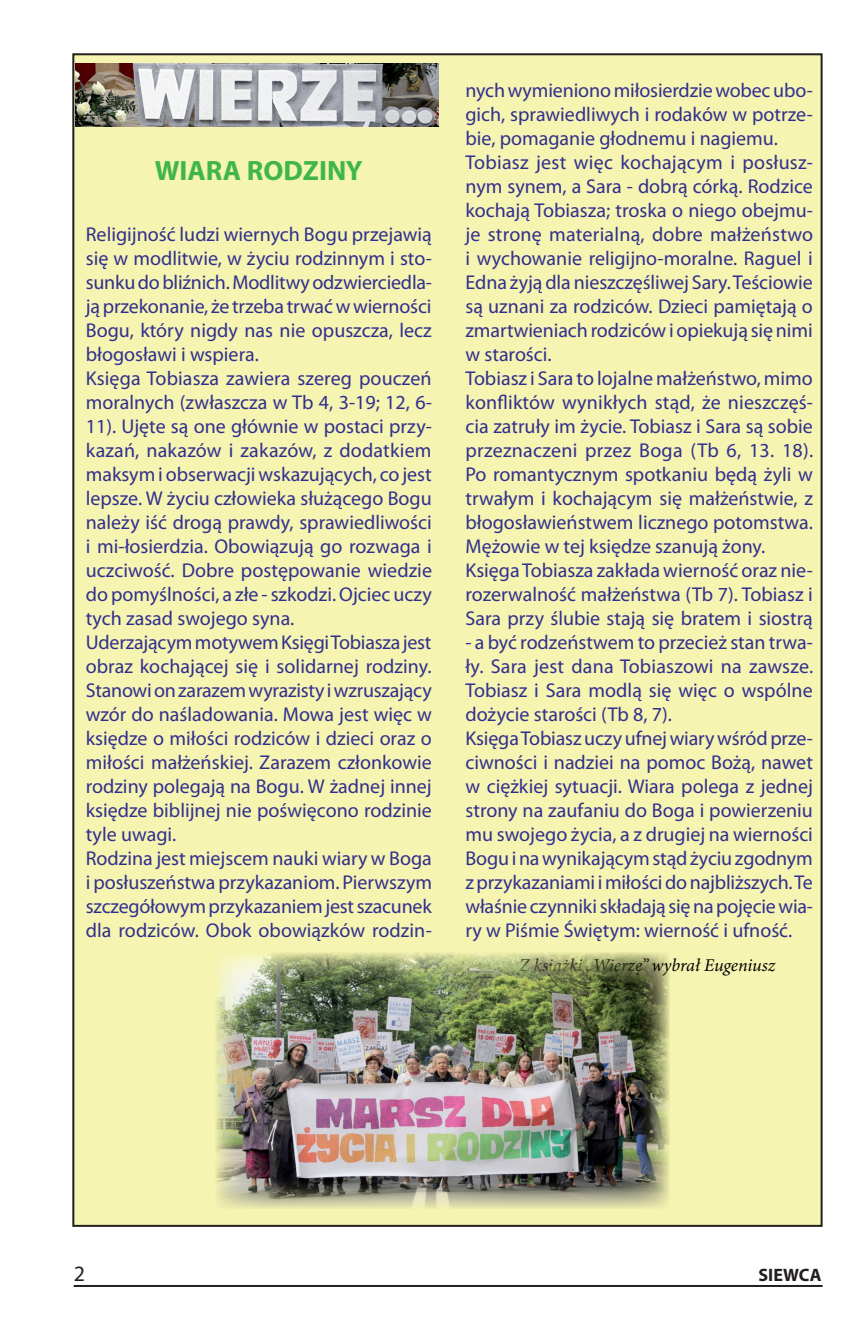
<style>
.page{position:relative;width:868px;height:1338px;background:#fff}
.page>*{position:absolute;margin:0;border:0;box-sizing:border-box;transform-origin:0 0}
.t1{font:700 28px "Myriad Pro";color:#40b649}
.t2{font:20px/24px "Myriad Pro";color:#312f8e}
.t3{font:italic 18px "Minion Pro";letter-spacing:-.005em;color:#000}
.t4{font:700 18px "Myriad Pro";color:#231f20}
</style>
<div class="page">
<hr style="left:74px;top:1285px;width:748px;height:2px;background:#231f20">
<div style="left:73px;top:54px;width:748px;height:1172px;background:#f5f4b0"></div>
<img style="left:75px;top:64px;width:363px;height:63px">
<img style="left:215px;top:952px;width:454px;height:256px">
<h1 class="t1" style="left:155px;top:152px;width:209px">WIARA RODZINY</h1>
<p class="t2" style="left:86px;top:222px;width:348px">Religijność ludzi wiernych Bogu przejawią się w modlitwie, w życiu rodzinnym i sto&shy;sunku do bliźnich. Modlitwy odzwierciedla&shy;ją przekonanie, że trzeba trwać w wierności Bogu, który nigdy nas nie opuszcza, lecz błogosławi i wspiera.<br>Księga Tobiasza zawiera szereg pouczeń moralnych (zwłaszcza w Tb 4, 3-19; 12, 6- 11). Ujęte są one głównie w postaci przy&shy;kazań, nakazów i zakazów, z dodatkiem maksym i obserwacji wskazujących, co jest lepsze. W życiu człowieka służącego Bogu należy iść drogą prawdy, sprawiedliwości i mi-łosierdzia. Obowiązują go rozwaga i uczciwość. Dobre postępowanie wiedzie do pomyślności, a złe - szkodzi. Ojciec uczy tych zasad swojego syna.<br>Uderzającym motywem Księgi Tobiasza jest obraz kochającej się i solidarnej rodziny.<br>Stanowi on zarazem wyrazisty i wzruszający wzór do naśladowania. Mowa jest więc w księdze o miłości rodziców i dzieci oraz o miłości małżeńskiej. Zarazem członkowie rodziny polegają na Bogu. W żadnej innej księdze biblijnej nie poświęcono rodzinie tyle uwagi.<br>Rodzina jest miejscem nauki wiary w Boga i posłuszeństwa przykazaniom. Pierwszym szczegółowym przykazaniem jest szacunek dla rodziców. Obok obowiązków rodzin-</p>
<p class="t2" style="left:465px;top:78px;width:349px">nych wymieniono miłosierdzie wobec ubo&shy;gich, sprawiedliwych i rodaków w potrze&shy;bie, pomaganie głodnemu i nagiemu.<br>Tobiasz jest więc kochającym i posłusz&shy;nym synem, a Sara - dobrą córką. Rodzice kochają Tobiasza; troska o niego obejmu&shy;je stronę materialną, dobre małżeństwo i wychowanie religijno-moralne. Raguel i Edna żyją dla nieszczęśliwej Sary. Teściowie są uznani za rodziców. Dzieci pamiętają o zmartwieniach rodziców i opiekują się nimi w starości.<br>Tobiasz i Sara to lojalne małżeństwo, mimo konfliktów wynikłych stąd, że nieszczęś&shy;cia zatruły im życie. Tobiasz i Sara są sobie przeznaczeni przez Boga (Tb 6, 13. 18).<br>Po romantycznym spotkaniu będą żyli w trwałym i kochającym się małżeństwie, z błogosławieństwem licznego potomstwa.<br>Mężowie w tej księdze szanują żony.<br>Księga Tobiasza zakłada wierność oraz nie&shy;rozerwalność małżeństwa (Tb 7). Tobiasz i Sara przy ślubie stają się bratem i siostrą</p>
<p class="t2" style="left:465px;top:630px;width:349px">- a być rodzeństwem to przecież stan trwa&shy;ły. Sara jest dana Tobiaszowi na zawsze.<br>Tobiasz i Sara modlą się więc o wspólne dożycie starości (Tb 8, 7).<br>Księga Tobiasz uczy ufnej wiary wśród prze&shy;ciwności i nadziei na pomoc Bożą, nawet w ciężkiej sytuacji. Wiara polega z jednej strony na zaufaniu do Boga i powierzeniu mu swojego życia, a z drugiej na wierności Bogu i na wynikającym stąd życiu zgodnym z przykazaniami i miłości do najbliższych. Te właśnie czynniki składają się na pojęcie wia&shy;ry w Piśmie Świętym: wierność i ufność.</p>
<p class="t3" style="left:519px;top:955px;width:257px">Z książki „Wierzę” wybrał Eugeniusz</p>
<p class="t4" style="left:758px;top:1263px;width:65px">SIEWCA</p>
</div>
